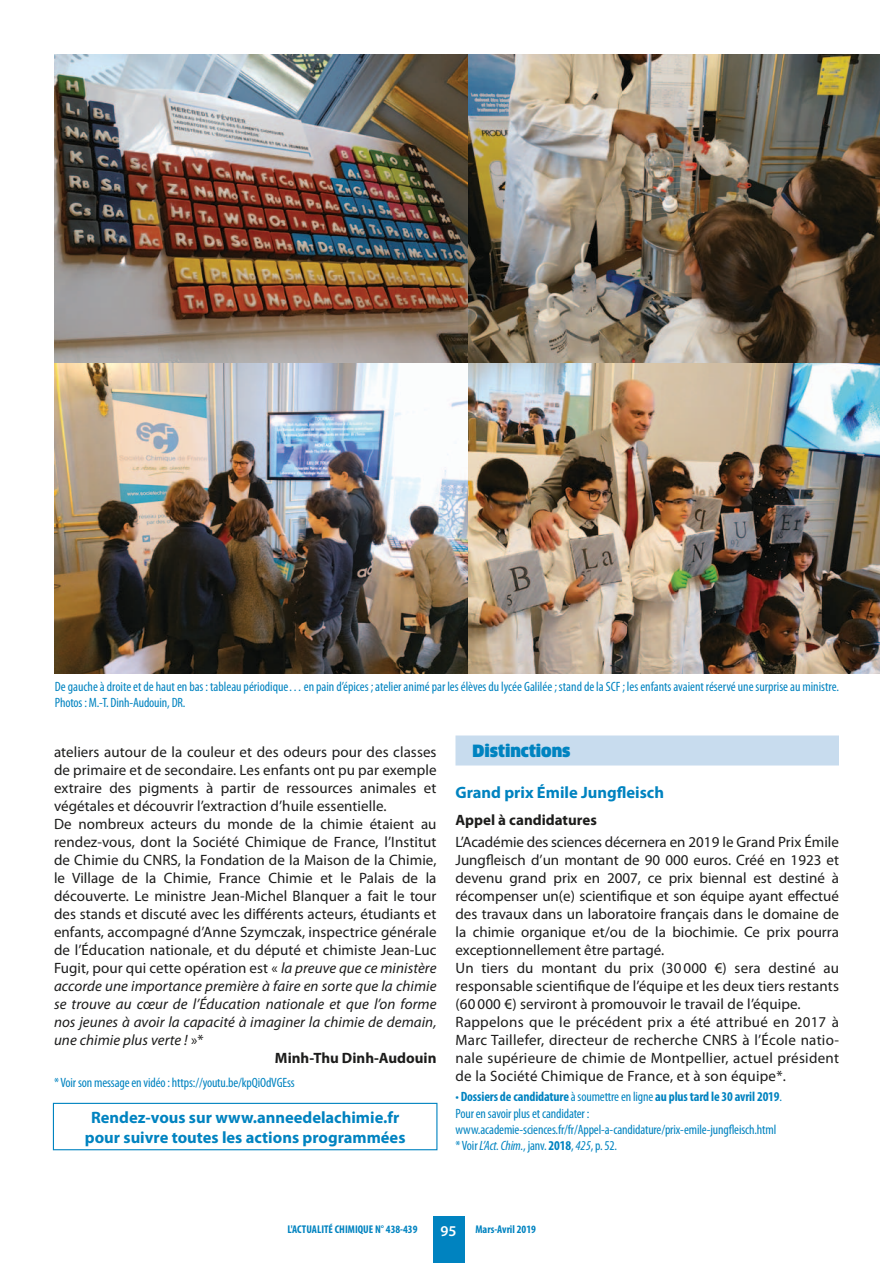
<style>
.page{position:relative;width:893px;height:1263px;background:#fff}
.page>*{position:absolute;margin:0;border:0;box-sizing:border-box;transform-origin:0 0}
.t1{font:700 16.5px/19.8px "Myriad Pro";color:#0083c0;text-align:center}
.t2{font:900 16.5px "Clan";color:#0083c0}
.t3{font:15px/18px "Myriad Pro";letter-spacing:.005em;color:#1c1c1b}
.t4{font:italic 15px "Myriad Pro";letter-spacing:.005em;color:#1c1c1b}
.t5{font:700 15px "Myriad Pro";color:#1c1c1b}
.t6{font:600 15px "Myriad Pro";color:#fff}
.t7{font:condensed 13.5px/16.2px "Myriad Pro";letter-spacing:-.01em;color:#0083c0}
.t8{font:700 condensed 11.25px "Myriad Pro";color:#0083c0}
.s1{font-style:italic}
.s2{font-style:normal}
.s3{font-weight:700}
</style>
<div class="page">
<div style="left:433px;top:1216px;width:32px;height:47px;background:#0083c0"></div>
<div style="left:455px;top:735px;width:384px;height:30px;background:#c8dcee"></div>
<img style="left:55px;top:54px;width:413px;height:619px">
<img style="left:468px;top:54px;width:412px;height:619px">
<div style="left:53px;top:1103px;width:384px;height:47px;border:1px solid #0083c0"></div>
<p class="t7" style="left:55px;top:678px;width:786px">De gauche à droite et de haut en bas : tableau périodique… en pain d’épices ; atelier animé par les élèves du lycée Galilée ; stand de la SCF ; les enfants avaient réservé une surprise au ministre.<br>Photos : M.-T. Dinh-Audouin, DR.</p>
<p class="t3" style="left:54px;top:742px;width:384px">ateliers autour de la couleur et des odeurs pour des classes</p>
<p class="t3" style="left:54px;top:760px;width:384px">de primaire et de secondaire. Les enfants ont pu par exemple</p>
<p class="t3" style="left:54px;top:778px;width:384px">extraire des pigments à partir de ressources animales et</p>
<p class="t3" style="left:54px;top:796px;width:334px">végétales et découvrir l’extraction d’huile essentielle.</p>
<p class="t3" style="left:54px;top:814px;width:384px">De nombreux acteurs du monde de la chimie étaient au</p>
<p class="t3" style="left:54px;top:832px;width:384px">rendez-vous, dont la Société Chimique de France, l’Institut</p>
<p class="t3" style="left:54px;top:850px;width:384px">de Chimie du CNRS, la Fondation de la Maison de la Chimie,</p>
<p class="t3" style="left:54px;top:868px;width:384px">le Village de la Chimie, France Chimie et le Palais de la</p>
<p class="t3" style="left:54px;top:886px;width:384px">découverte. Le ministre Jean-Michel Blanquer a fait le tour</p>
<p class="t3" style="left:54px;top:904px;width:384px">des stands et discuté avec les différents acteurs, étudiants et</p>
<p class="t3" style="left:54px;top:922px;width:384px">enfants, accompagné d’Anne Szymczak, inspectrice générale</p>
<p class="t3" style="left:54px;top:940px;width:384px">de l’Éducation nationale, et du député et chimiste Jean-Luc</p>
<p class="t3" style="left:54px;top:958px;width:384px">Fugit, pour qui cette opération est « <span class="s1">la preuve que ce ministère</span></p>
<p class="t4" style="left:54px;top:976px;width:384px">accorde une importance première à faire en sorte que la chimie</p>
<p class="t4" style="left:54px;top:994px;width:384px">se trouve au cœur de l’Éducation nationale et que l’on forme</p>
<p class="t4" style="left:54px;top:1012px;width:384px">nos jeunes à avoir la capacité à imaginer la chimie de demain,</p>
<p class="t4" style="left:54px;top:1030px;width:151px">une chimie plus verte ! <span class="s2">»*</span></p>
<p class="t5" style="left:275px;top:1048px;width:163px">Minh-Thu Dinh-Audouin</p>
<p class="t7" style="left:54px;top:1074px;width:242px">* Voir son message en vidéo : https://youtu.be/kpQiOdVGEss</p>
<p class="t1" style="left:85px;top:1107px;width:322px">Rendez-vous sur www.anneedelachimie.fr pour suivre toutes les actions programmées</p>
<p class="t2" style="left:472px;top:741px;width:100px">Distinctions</p>
<p class="t1" style="left:455px;top:782px;width:210px">Grand prix Émile Jungfleisch</p>
<p class="t5" style="left:455px;top:810px;width:143px">Appel à candidatures</p>
<p class="t3" style="left:455px;top:832px;width:385px">L’Académie des sciences décernera en 2019 le Grand Prix Émile Jungfleisch d’un montant de 90 000 euros. Créé en 1923 et devenu grand prix en 2007, ce prix biennal est destiné à récompenser un(e) scientifique et son équipe ayant effectué des travaux dans un laboratoire français dans le domaine de la chimie organique et/ou de la biochimie. Ce prix pourra exceptionnellement être partagé.<br>Un tiers du montant du prix (30 000 €) sera destiné au responsable scientifique de l’équipe et les deux tiers restants (60 000 €) serviront à promouvoir le travail de l’équipe.<br>Rappelons que le précédent prix a été attribué en 2017 à Marc Taillefer, directeur de recherche CNRS à l’École natio&shy;nale supérieure de chimie de Montpellier, actuel président de la Société Chimique de France, et à son équipe*.</p>
<p class="t7" style="left:455px;top:1088px;width:328px">• <span class="s3">Dossiers de candidature</span> à soumettre en ligne <span class="s3">au plus tard le 30 avril 2019</span>.<br>Pour en savoir plus et candidater : www.academie-sciences.fr/fr/Appel-a-candidature/prix-emile-jungfleisch.html * Voir <span class="s1">L’Act. Chim.</span>, janv. <span class="s3">2018</span>, <span class="s1">425</span>, p. 52.</p>
<p class="t8" style="left:287px;top:1222px;width:132px">L'ACTUALITÉ CHIMIQUE N° 438-439</p>
<p class="t6" style="left:441px;top:1221px;width:18px">95</p>
<p class="t8" style="left:475px;top:1222px;width:62px">Mars-Avril 2019</p>
</div>
